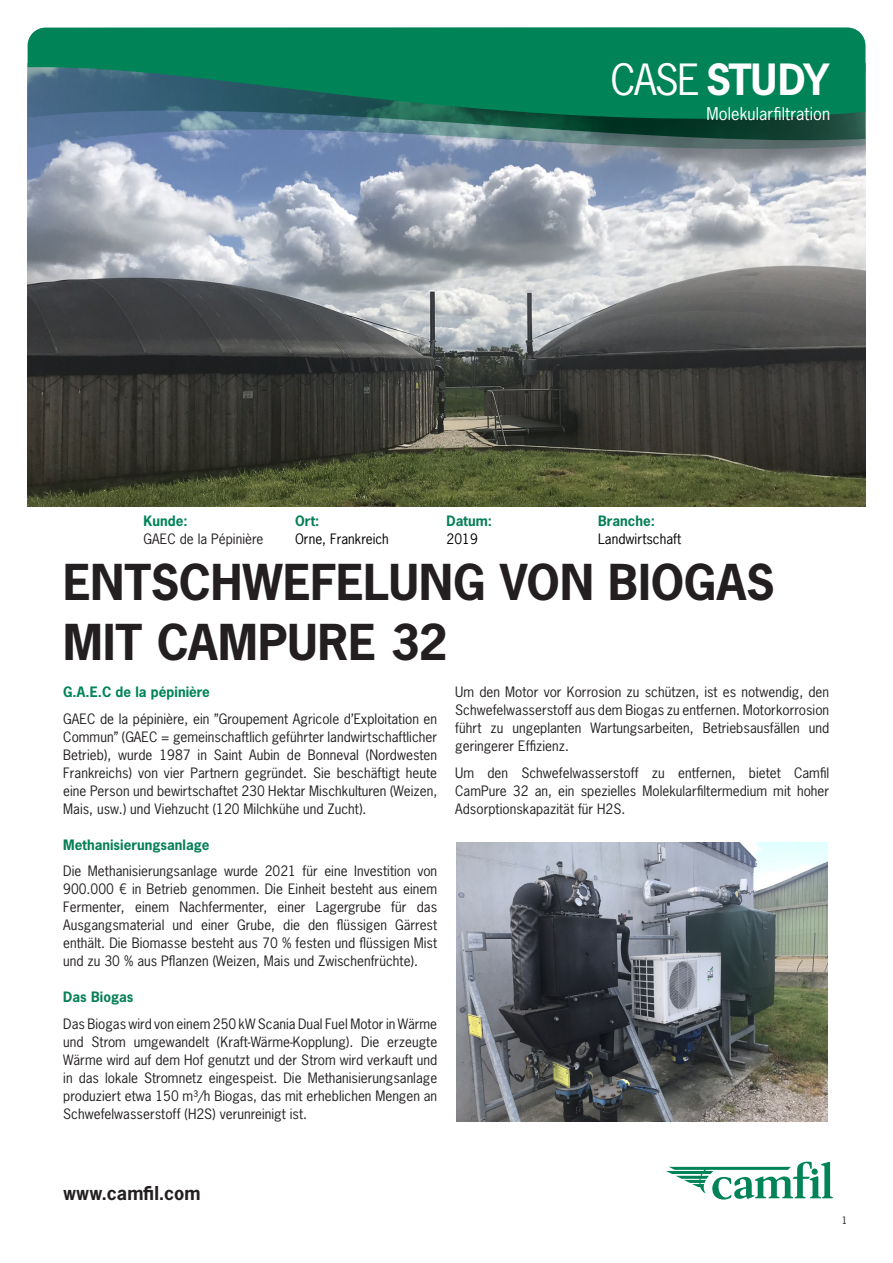
<style>
.page{position:relative;width:893px;height:1263px;background:#fff}
.page>*{position:absolute;margin:0;border:0;box-sizing:border-box;transform-origin:0 0}
.t1{font:700 46.5px/60px "News Gothic Std";color:#231f20}
.t2{font:700 40.5px "News Gothic Std";letter-spacing:-.045em;color:#fff}
.t3{font:700 18px "News Gothic Std";letter-spacing:.01em;color:#231f20}
.t4{font:16.5px "News Gothic Std";letter-spacing:.005em;color:#fff}
.t5{font:13.5px/18px "News Gothic Std";color:#231f20;text-align:justify}
.t6{font:700 13.5px "News Gothic Std";color:#077f56}
.t7{font:13.5px "News Gothic Std";color:#000001}
.t8{font:700 13.5px "News Gothic Std";color:#008457}
.t9{font:9.75px "News Gothic Std";color:#231f20}
.s1{font-weight:400}
</style>
<div class="page">
<img style="left:28px;top:159px;width:837px;height:347px">
<img style="left:457px;top:843px;width:371px;height:278px">
<svg style="left:28px;top:148px;width:837px;height:11px;background:#8191ac"></svg>
<svg style="left:28px;top:28px;width:837px;height:120px;background:#1d7a65"></svg>
<svg style="left:666px;top:1161px;width:167px;height:38px"></svg>
<div style="left:812px;top:1168px;width:6px;height:7px;background:#008457;border-radius:50%"></div>
<h2 class="t2" style="left:610px;top:53px;width:221px"><span class="s1">CASE</span> STUDY</h2>
<p class="t4" style="left:706px;top:103px;width:125px">Molekularfiltration</p>
<p class="t8" style="left:144px;top:512px;width:46px">Kunde:</p>
<p class="t5" style="left:144px;top:530px;width:121px">GAEC de la Pépinière</p>
<p class="t6" style="left:295px;top:512px;width:26px">Ort:</p>
<p class="t7" style="left:295px;top:530px;width:95px">Orne, Frankreich</p>
<p class="t6" style="left:447px;top:512px;width:47px">Datum:</p>
<p class="t7" style="left:447px;top:530px;width:33px">2019</p>
<p class="t6" style="left:598px;top:512px;width:58px">Branche:</p>
<p class="t7" style="left:598px;top:530px;width:85px">Landwirtschaft</p>
<p class="t1" style="left:63px;top:551px;width:713px">ENTSCHWEFELUNG VON BIOGAS<br>MIT CAMPURE 32</p>
<p class="t8" style="left:63px;top:683px;width:148px">G.A.E.C de la pépinière</p>
<p class="t5" style="left:63px;top:710px;width:375px">GAEC de la pépinière, ein ”Groupement Agricole d’Exploitation en Commun” (GAEC = gemeinschaftlich geführter landwirtschaftlicher Betrieb), wurde 1987 in Saint Aubin de Bonneval (Nordwesten Frankreichs) von vier Partnern gegründet. Sie beschäftigt heute eine Person und bewirtschaftet 230 Hektar Mischkulturen (Weizen, Mais, usw.) und Viehzucht (120 Milchkühe und Zucht).</p>
<p class="t6" style="left:63px;top:836px;width:148px">Methanisierungsanlage</p>
<p class="t5" style="left:63px;top:862px;width:375px">Die Methanisierungsanlage wurde 2021 für eine Investition von 900.000 € in Betrieb genommen. Die Einheit besteht aus einem Fermenter, einem Nachfermenter, einer Lagergrube für das Ausgangsmaterial und einer Grube, die den flüssigen Gärrest enthält. Die Biomasse besteht aus 70 % festen und flüssigen Mist und zu 30 % aus Pflanzen (Weizen, Mais und Zwischenfrüchte).</p>
<p class="t6" style="left:63px;top:988px;width:72px">Das Biogas</p>
<p class="t5" style="left:63px;top:1015px;width:375px">Das Biogas wird von einem 250 kW Scania Dual Fuel Motor in Wärme und Strom umgewandelt (Kraft-Wärme-Kopplung). Die erzeugte Wärme wird auf dem Hof genutzt und der Strom wird verkauft und in das lokale Stromnetz eingespeist. Die Methanisierungsanlage produziert etwa 150 m³/h Biogas, das mit erheblichen Mengen an Schwefelwasserstoff (H2S) verunreinigt ist.</p>
<p class="t5" style="left:455px;top:683px;width:375px">Um den Motor vor Korrosion zu schützen, ist es notwendig, den Schwefelwasserstoff aus dem Biogas zu entfernen. Motorkorrosion führt zu ungeplanten Wartungsarbeiten, Betriebsausfällen und geringerer Effizienz.</p>
<p class="t5" style="left:455px;top:764px;width:375px">Um den Schwefelwasserstoff zu entfernen, bietet Camfil CamPure 32 an, ein spezielles Molekularfiltermedium mit hoher Adsorptionskapazität für H2S.</p>
<h3 class="t3" style="left:63px;top:1181px;width:139px">www.camfil.com</h3>
<p class="t9" style="left:842px;top:1214px;width:7px">1</p>
</div>
